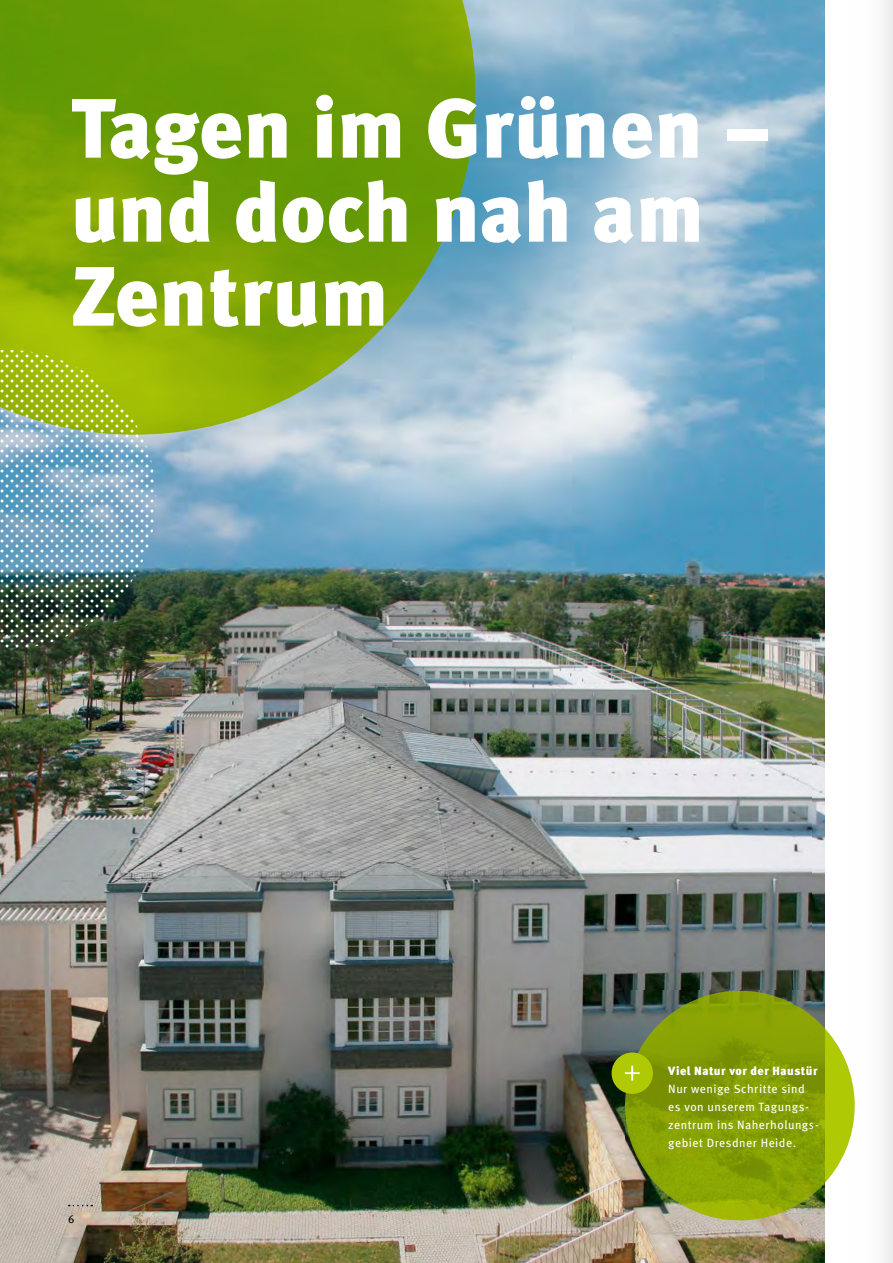
<style>
.page{position:relative;width:893px;height:1263px;background:#fff}
.page>*{position:absolute;margin:0;border:0;box-sizing:border-box;transform-origin:0 0}
.t1{font:84px/84px "Meta Black CE";letter-spacing:.01em;color:#fff}
.t2{font:12px/18px "Meta Book CE";letter-spacing:.04em;color:#fff}
.t3{font:12px "Meta Black CE";letter-spacing:.035em;color:#fff}
.t4{font:11.25px "Meta Book CE";color:#000}
</style>
<div class="page">
<img style="left:0;top:0;width:812px;height:1263px">
<svg style="left:0;top:0;width:475px;height:435px;background:#79a41e"></svg>
<svg style="left:0;top:350px;width:156px;height:299px;background:#7b9c7b"></svg>
<svg style="left:625px;top:991px;width:230px;height:229px;background:#859f03"></svg>
<div style="left:612px;top:1052px;width:41px;height:42px;background:#afca05;border-radius:50%"></div>
<svg style="left:625px;top:1066px;width:15px;height:14px"></svg>
<svg style="left:69px;top:1205px;width:23px;height:1px"></svg>
<svg style="left:812px;top:0;width:81px;height:1263px"></svg>
<h1 class="t1" style="left:71px;top:85px;width:701px">Tagen im Grünen – und doch nah am<br>Zentrum</h1>
<p class="t4" style="left:68px;top:1212px;width:8px">6</p>
<p class="t3" style="left:668px;top:1063px;width:151px">Viel Natur vor der Haustür</p>
<p class="t2" style="left:668px;top:1080px;width:152px">Nur wenige Schritte sind es von unserem Tagungs&shy;zentrum ins Naherholungs&shy;gebiet Dresdner Heide.</p>
</div>
